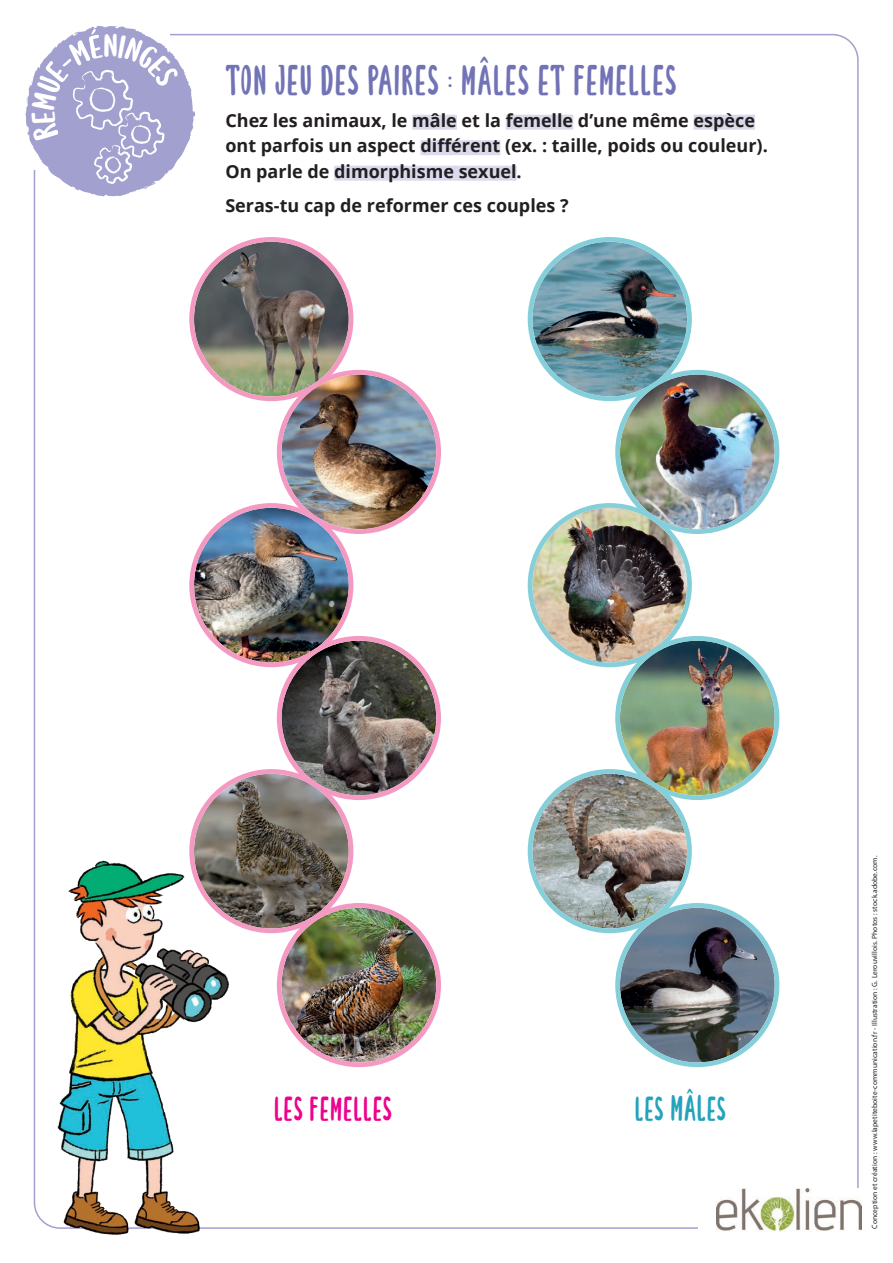
<style>
.page{position:relative;width:893px;height:1263px;background:#fff}
.page>*{position:absolute;margin:0;border:0;box-sizing:border-box;transform-origin:0 0}
.t1{font:37.5px "Lunarie Ext Cond";letter-spacing:.05em;color:#7173b6}
.t2{font:30px "Lunarie Ext Cond";letter-spacing:.05em;color:#ed028c}
.t3{font:30px "Lunarie Ext Cond";letter-spacing:.045em;color:#24a3bb}
.t4{font:700 18px/25.5px "Open Sans";color:#231f20}
.t5{font:7.5px "Myriad Pro";letter-spacing:.01em;color:#231f20}
</style>
<div class="page">
<img style="left:717px;top:1188px;width:144px;height:43px">
<div style="left:412px;top:115px;width:45px;height:15px;background:#dbdaed"></div>
<div style="left:506px;top:115px;width:67px;height:15px;background:#dbdaed"></div>
<div style="left:693px;top:115px;width:62px;height:15px;background:#dbdaed"></div>
<div style="left:420px;top:140px;width:80px;height:15px;background:#dbdaed"></div>
<div style="left:334px;top:166px;width:183px;height:15px;background:#dbdaed"></div>
<img style="left:194px;top:242px;width:155px;height:154px;border-radius:77px">
<div style="left:189px;top:237px;width:164px;height:164px;border:5px solid #f499c2;border-radius:50%"></div>
<img style="left:532px;top:242px;width:155px;height:154px;border-radius:77px">
<div style="left:528px;top:237px;width:164px;height:164px;border:5px solid #84cfda;border-radius:50%"></div>
<img style="left:194px;top:508px;width:155px;height:154px;border-radius:77px">
<div style="left:189px;top:503px;width:164px;height:164px;border:5px solid #f499c2;border-radius:50%"></div>
<img style="left:532px;top:508px;width:155px;height:154px;border-radius:77px">
<div style="left:528px;top:503px;width:164px;height:164px;border:5px solid #84cfda;border-radius:50%"></div>
<img style="left:194px;top:774px;width:155px;height:154px;border-radius:76px">
<div style="left:189px;top:769px;width:164px;height:164px;border:5px solid #f499c2;border-radius:50%"></div>
<img style="left:532px;top:774px;width:155px;height:154px;border-radius:77px">
<div style="left:528px;top:769px;width:164px;height:164px;border:5px solid #84cfda;border-radius:50%"></div>
<img style="left:282px;top:375px;width:154px;height:154px;border-radius:77px">
<div style="left:277px;top:370px;width:164px;height:164px;border:5px solid #f499c2;border-radius:50%"></div>
<img style="left:620px;top:375px;width:155px;height:154px;border-radius:77px">
<div style="left:615px;top:370px;width:164px;height:164px;border:5px solid #84cfda;border-radius:50%"></div>
<img style="left:282px;top:641px;width:154px;height:154px;border-radius:77px">
<div style="left:277px;top:636px;width:164px;height:164px;border:5px solid #f499c2;border-radius:50%"></div>
<img style="left:620px;top:641px;width:155px;height:154px;border-radius:77px">
<div style="left:615px;top:636px;width:164px;height:164px;border:5px solid #84cfda;border-radius:50%"></div>
<img style="left:282px;top:908px;width:154px;height:154px;border-radius:77px">
<div style="left:277px;top:903px;width:164px;height:164px;border:5px solid #f499c2;border-radius:50%"></div>
<img style="left:620px;top:908px;width:155px;height:154px;border-radius:77px">
<div style="left:615px;top:903px;width:164px;height:164px;border:5px solid #84cfda;border-radius:50%"></div>
<img style="left:43px;top:835px;width:217px;height:400px">
<svg style="left:26px;top:26px;width:169px;height:171px"></svg>
<h1 class="t1" style="left:225px;top:53px;width:452px">ton jeu des paires : mâles et femelles</h1>
<p class="t4" style="left:225px;top:107px;width:544px">Chez les animaux, le mâle et la femelle d’une même espèce ont parfois un aspect différent (ex. : taille, poids ou couleur).<br>On parle de dimorphisme sexuel.</p>
<p class="t4" style="left:225px;top:192px;width:345px">Seras-tu cap de reformer ces couples ?</p>
<h2 class="t2" style="left:274px;top:1087px;width:119px">les femelles</h2>
<h2 class="t3" style="left:635px;top:1087px;width:92px">les MÂLes</h2>
<p class="t5" style="left:870px;top:1229px;width:375px;rotate:-90deg">Conception et création : www.lapetiteboite-communication.fr - Illustration : G. Lerouvillois. Photos : stock.adobe.com.</p>
</div>
